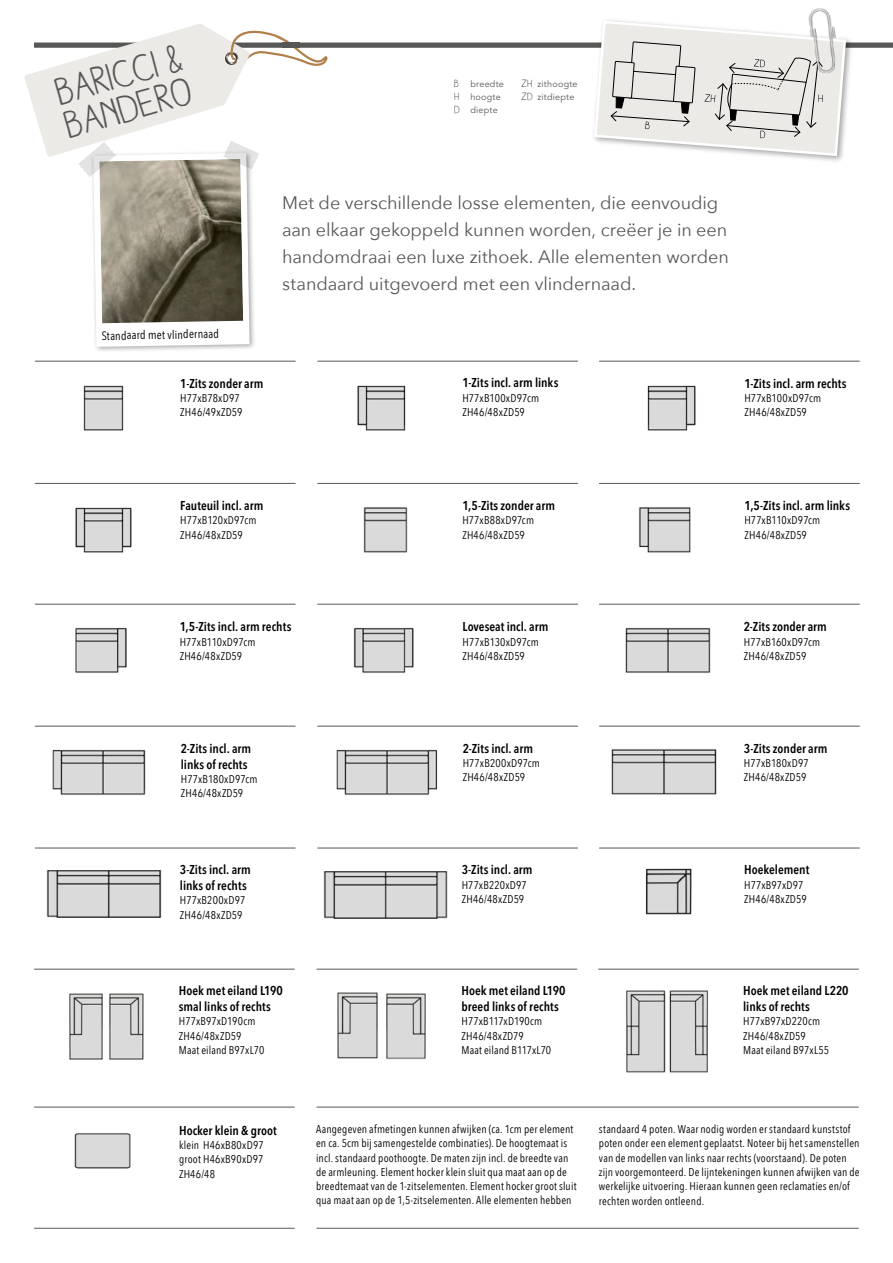
<style>
.page{position:relative;width:893px;height:1263px;background:#fff}
.page>*{position:absolute;margin:0;border:0;box-sizing:border-box;transform-origin:0 0}
.t1{font:39px/34.5px "Aracne";color:#575756}
.t2{font:18px/27px "Avenir Next";letter-spacing:-.005em;color:#575756}
.t3{font:600 condensed 12.75px/15.8px "Avenir Next LT Pro";color:#000}
.t4{font:12px "Avenir Next Condensed";color:#000}
.t5{font:11.25px/14.2px "Avenir Next Condensed";letter-spacing:.015em;color:#000}
.t6{font:9px/12.8px "Avenir LT Std";letter-spacing:.025em;color:#575756}
.s1{font-family:"Aracne";font-size:10.65px}
</style>
<div class="page">
<svg style="left:328px;top:43px;width:565px;height:5px;background:#5f5f5e"></svg>
<img style="left:363px;top:507px;width:45px;height:46px">
<img style="left:74px;top:1133px;width:57px;height:36px">
<img style="left:357px;top:385px;width:49px;height:46px">
<img style="left:647px;top:385px;width:49px;height:46px">
<img style="left:75px;top:507px;width:15px;height:46px">
<img style="left:639px;top:507px;width:52px;height:46px">
<img style="left:75px;top:627px;width:15px;height:46px">
<img style="left:353px;top:627px;width:61px;height:46px">
<img style="left:83px;top:385px;width:7px;height:46px">
<img style="left:625px;top:627px;width:86px;height:46px">
<img style="left:52px;top:749px;width:38px;height:46px">
<img style="left:336px;top:749px;width:102px;height:46px">
<img style="left:645px;top:868px;width:47px;height:47px">
<div style="left:591px;top:18px;width:263px;height:145px;background:#000;opacity:.35"></div>
<svg style="left:593px;top:19px;width:254px;height:138px"></svg>
<img style="left:801px;top:8px;width:50px;height:71px">
<img style="left:611px;top:749px;width:106px;height:46px">
<img style="left:323px;top:871px;width:125px;height:48px">
<img style="left:46px;top:870px;width:44px;height:48px">
<img style="left:626px;top:990px;width:82px;height:83px">
<img style="left:386px;top:993px;width:40px;height:67px">
<img style="left:337px;top:992px;width:41px;height:67px">
<img style="left:69px;top:993px;width:34px;height:67px">
<img style="left:109px;top:1029px;width:35px;height:31px">
<hr style="left:34px;top:1228px;width:260px;height:1px;background:#575756">
<hr style="left:317px;top:1228px;width:541px;height:1px;background:#575756">
<hr style="left:35px;top:361px;width:260px;height:1px;background:#575756">
<hr style="left:318px;top:361px;width:260px;height:1px;background:#575756">
<hr style="left:599px;top:361px;width:260px;height:1px;background:#575756">
<hr style="left:35px;top:483px;width:260px;height:1px;background:#575756">
<hr style="left:318px;top:483px;width:260px;height:1px;background:#575756">
<hr style="left:599px;top:483px;width:260px;height:1px;background:#575756">
<hr style="left:35px;top:604px;width:260px;height:1px;background:#575756">
<hr style="left:318px;top:604px;width:260px;height:1px;background:#575756">
<hr style="left:599px;top:604px;width:260px;height:1px;background:#575756">
<hr style="left:35px;top:726px;width:260px;height:1px;background:#575756">
<hr style="left:318px;top:726px;width:260px;height:1px;background:#575756">
<hr style="left:599px;top:726px;width:260px;height:1px;background:#575756">
<hr style="left:35px;top:848px;width:260px;height:1px;background:#575756">
<hr style="left:318px;top:848px;width:260px;height:1px;background:#575756">
<hr style="left:599px;top:848px;width:260px;height:1px;background:#575756">
<hr style="left:34px;top:969px;width:260px;height:1px;background:#575756">
<hr style="left:317px;top:969px;width:260px;height:1px;background:#575756">
<hr style="left:599px;top:969px;width:260px;height:1px;background:#575756">
<hr style="left:34px;top:1107px;width:260px;height:1px;background:#575756">
<hr style="left:317px;top:1107px;width:541px;height:1px;background:#575756">
<svg style="left:90px;top:345px;width:163px;height:684px"></svg>
<svg style="left:24px;top:24px;width:304px;height:321px"></svg>
<h1 class="t1" style="left:52px;top:75px;width:133px;rotate:-16deg">Baricci &amp;<br>Bandero</h1>
<p class="t6" style="left:454px;top:78px;width:51px"><span class="s1">B</span> breedte<br><span class="s1">H</span> hoogte<br><span class="s1">D</span> diepte</p>
<p class="t6" style="left:522px;top:78px;width:58px"><span class="s1">ZH</span> zithoogte<br><span class="s1">ZD</span> zitdiepte</p>
<p class="t4" style="left:101px;top:325px;width:119px;rotate:-1deg">Standaard met vlindernaad</p>
<p class="t3" style="left:180px;top:375px;width:85px">1-Zits zonder arm</p>
<p class="t5" style="left:180px;top:390px;width:64px">H77xB78xD97<br>ZH46/49xZD59</p>
<h2 class="t2" style="left:282px;top:189px;width:448px">Met de verschillende losse elementen, die eenvoudig aan elkaar gekoppeld kunnen worden, creëer je in een handomdraai een luxe zithoek. Alle elementen worden standaard uitgevoerd met een vlindernaad.</h2>
<p class="t3" style="left:462px;top:375px;width:97px">1-Zits incl. arm links</p>
<p class="t5" style="left:462px;top:390px;width:78px">H77xB100xD97cm<br>ZH46/48xZD59</p>
<p class="t3" style="left:744px;top:375px;width:104px">1-Zits incl. arm rechts</p>
<p class="t5" style="left:744px;top:391px;width:78px">H77xB100xD97cm<br>ZH46/48xZD59</p>
<p class="t3" style="left:180px;top:498px;width:85px">Fauteuil incl. arm</p>
<p class="t5" style="left:180px;top:513px;width:78px">H77xB120xD97cm<br>ZH46/48xZD59</p>
<p class="t3" style="left:180px;top:619px;width:113px">1,5-Zits incl. arm rechts</p>
<p class="t5" style="left:180px;top:634px;width:77px">H77xB110xD97cm<br>ZH46/48xZD59</p>
<p class="t3" style="left:181px;top:741px;width:72px">2-Zits incl. arm links of rechts</p>
<p class="t5" style="left:181px;top:771px;width:78px">H77xB180xD97cm<br>ZH46/48xZD59</p>
<p class="t3" style="left:180px;top:862px;width:72px">3-Zits incl. arm links of rechts</p>
<p class="t5" style="left:180px;top:893px;width:67px">H77xB200xD97<br>ZH46/48xZD59</p>
<p class="t3" style="left:179px;top:983px;width:106px">Hoek met eiland L190 smal links of rechts</p>
<p class="t5" style="left:179px;top:1014px;width:87px">H77xB97xD190cm<br>ZH46/48xZD59<br>Maat eiland B97xL70</p>
<p class="t3" style="left:462px;top:498px;width:94px">1,5-Zits zonder arm</p>
<p class="t5" style="left:462px;top:513px;width:73px">H77xB88xD97cm<br>ZH46/48xZD59</p>
<p class="t3" style="left:462px;top:619px;width:87px">Loveseat incl. arm</p>
<p class="t5" style="left:462px;top:634px;width:78px">H77xB130xD97cm<br>ZH46/48xZD59</p>
<p class="t3" style="left:463px;top:740px;width:72px">2-Zits incl. arm</p>
<p class="t5" style="left:463px;top:755px;width:79px">H77xB200xD97cm<br>ZH46/48xZD59</p>
<p class="t3" style="left:462px;top:862px;width:72px">3-Zits incl. arm</p>
<p class="t5" style="left:462px;top:877px;width:67px">H77xB220xD97<br>ZH46/48xZD59</p>
<p class="t3" style="left:461px;top:983px;width:106px">Hoek met eiland L190 breed links of rechts</p>
<p class="t5" style="left:461px;top:1014px;width:91px">H77xB117xD190cm<br>ZH46/48xZD79<br>Maat eiland B117xL70</p>
<p class="t3" style="left:744px;top:498px;width:107px">1,5-Zits incl. arm links</p>
<p class="t5" style="left:744px;top:513px;width:77px">H77xB110xD97cm<br>ZH46/48xZD59</p>
<p class="t3" style="left:744px;top:619px;width:85px">2-Zits zonder arm</p>
<p class="t5" style="left:744px;top:634px;width:78px">H77xB160xD97cm<br>ZH46/48xZD59</p>
<p class="t3" style="left:744px;top:740px;width:85px">3-Zits zonder arm</p>
<p class="t5" style="left:744px;top:755px;width:66px">H77xB180xD97<br>ZH46/48xZD59</p>
<p class="t3" style="left:744px;top:862px;width:67px">Hoekelement</p>
<p class="t5" style="left:744px;top:877px;width:64px">H77xB97xD97<br>ZH46/48xZD59</p>
<p class="t3" style="left:743px;top:983px;width:107px">Hoek met eiland L220 links of rechts</p>
<p class="t5" style="left:743px;top:1014px;width:87px">H77xB97xD220cm<br>ZH46/48xZD59<br>Maat eiland B97xL55</p>
<p class="t3" style="left:179px;top:1122px;width:99px">Hocker klein &amp; groot</p>
<p class="t5" style="left:179px;top:1137px;width:86px;text-align:justify">klein H46xB80xD97 groot H46xB90xD97<br>ZH46/48</p>
<p class="t5" style="left:316px;top:1121px;width:262px">Aangegeven afmetingen kunnen afwijken (ca. 1cm per element en ca. 5cm bij samengestelde combinaties). De hoogtemaat is incl. standaard poothoogte. De maten zijn incl. de breedte van de armleuning. Element hocker klein sluit qua maat aan op de breedtemaat van de 1-zitselementen. Element hocker groot sluit qua maat aan op de 1,5-zitselementen. Alle elementen hebben</p>
<p class="t5" style="left:599px;top:1121px;width:262px">standaard 4 poten. Waar nodig worden er standaard kunststof poten onder een element geplaatst. Noteer bij het samenstellen van de modellen van links naar rechts (voorstaand). De poten zijn voorgemonteerd. De lijntekeningen kunnen afwijken van de werkelijke uitvoering. Hieraan kunnen geen reclamaties en/of rechten worden ontleend.</p>
</div>
